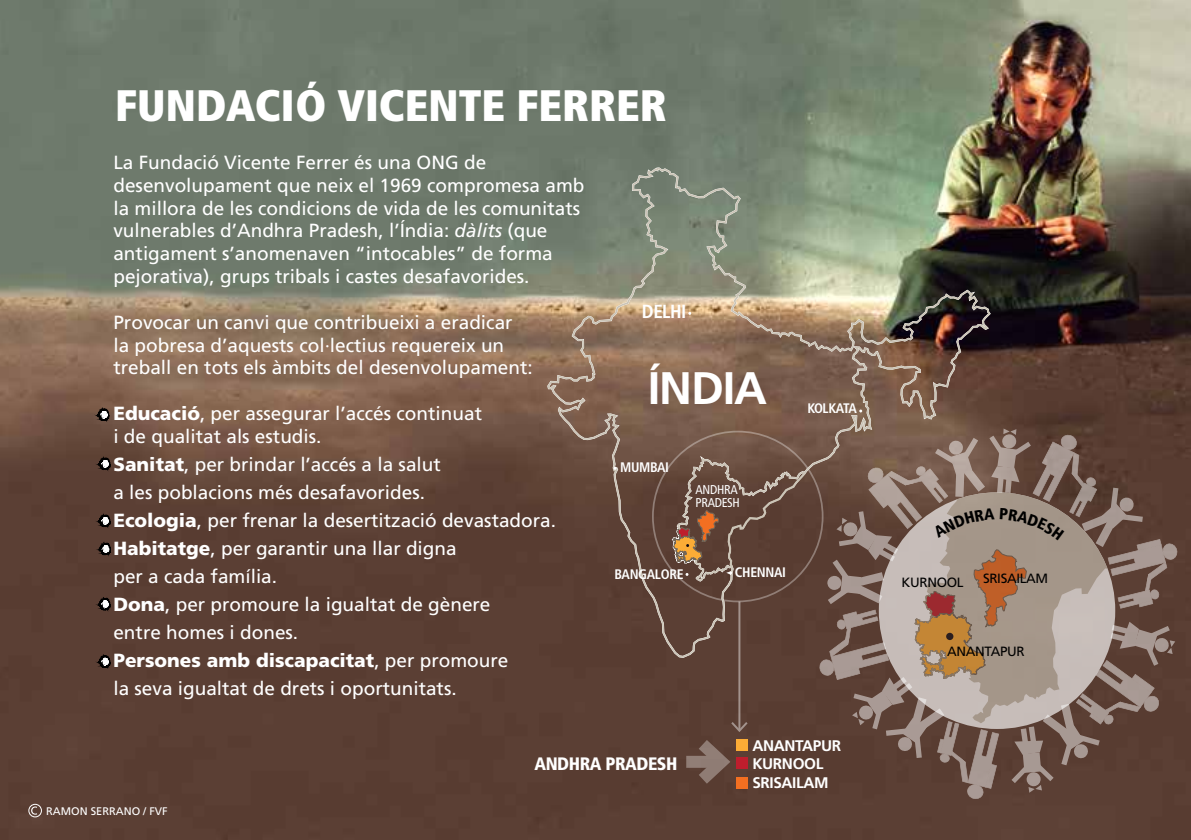
<style>
.page{position:relative;width:1191px;height:840px;background:#fff}
.page>*{position:absolute;margin:0;border:0;box-sizing:border-box;transform-origin:0 0}
.t1{font:700 45.6px "Frutiger LT Std";letter-spacing:-.025em;color:#fff}
.t2{font:900 condensed 44px "Frutiger LT Std";color:#fff}
.t3{font:19px/22.8px "Frutiger LT Std";color:#fff}
.t4{font:700 condensed 19px "Frutiger LT Std";letter-spacing:-.03em;color:#fff}
.t5{font:900 condensed 18px "Frutiger LT Std";letter-spacing:-.025em;color:#fff}
.t6{font:700 15.4px/18.4px "Frutiger LT Std";letter-spacing:-.025em;color:#fff}
.t7{font:700 condensed 13.8px "Frutiger LT Std";letter-spacing:-.025em;color:#fff}
.t8{font:700 condensed 13.8px "Frutiger LT Std";letter-spacing:-.055em;color:#fff}
.t9{font:13.4px "Frutiger LT Std";letter-spacing:-.025em;color:#000}
.t10{font:condensed 12.8px/12.8px "Frutiger LT Std";letter-spacing:-.025em;color:#fff}
.t11{font:11px "Frutiger LT Std";color:#fff}
.s1{font-style:italic}
.s2{font-weight:900}
</style>
<div class="page">
<img style="left:0;top:0;width:1191px;height:839px">
<svg style="left:97px;top:407px;width:13px;height:14px"></svg>
<svg style="left:98px;top:456px;width:13px;height:14px"></svg>
<svg style="left:98px;top:513px;width:13px;height:14px"></svg>
<svg style="left:99px;top:541px;width:12px;height:14px"></svg>
<svg style="left:98px;top:596px;width:13px;height:14px"></svg>
<svg style="left:98px;top:654px;width:13px;height:13px"></svg>
<img style="left:546px;top:167px;width:445px;height:491px">
<svg style="left:673px;top:453px;width:134px;height:129px;background:#6c4f40"></svg>
<div style="left:736px;top:776px;width:12px;height:12px;background:#f36f21"></div>
<hr style="left:738px;top:601px;width:2px;height:129px;background:#fff">
<svg style="left:686px;top:719px;width:63px;height:66px;background:#735041"></svg>
<svg style="left:31px;top:806px;width:6px;height:8px"></svg>
<div style="left:28px;top:803px;width:14px;height:14px;border:1px solid #fff;border-radius:50%"></div>
<svg style="left:818px;top:428px;width:360px;height:371px;background:#866f64"></svg>
<h2 class="t2" style="left:115px;top:79px;width:553px">FUNDACIÓ VICENTE FERRER</h2>
<p class="t3" style="left:113px;top:151px;width:472px">La Fundació Vicente Ferrer és una ONG de desenvolupament que neix el 1969 compromesa amb la millora de les condicions de vida de les comunitats vulnerables d’Andhra Pradesh, l’Índia: <span class="s1">dàlits</span> (que antigament s’anomenaven “intocables” de forma pejorativa), grups tribals i castes desafavorides.</p>
<p class="t3" style="left:113px;top:310px;width:421px">Provocar un canvi que contribueixi a eradicar la pobresa d’aquests col·lectius requereix un treball en tots els àmbits del desenvolupament:</p>
<p class="t3" style="left:113px;top:402px;width:370px"><span class="s2">Educació</span>, per assegurar l’accés continuat i de qualitat als estudis.</p>
<p class="t3" style="left:113px;top:450px;width:444px;line-height:28px"><span class="s2">Sanitat</span>, per brindar l’accés a la salut<br>a les poblacions més desafavorides.<br><span class="s2">Ecologia</span>, per frenar la desertització devastadora.<br><span class="s2">Habitatge</span>, per garantir una llar digna<br>per a cada família.<br><span class="s2">Dona</span>, per promoure la igualtat de gènere<br>entre homes i dones.<br><span class="s2">Persones amb discapacitat</span>, per promoure<br>la seva igualtat de drets i oportunitats.</p>
<p class="t4" style="left:642px;top:300px;width:46px">DELHI</p>
<h1 class="t1" style="left:647px;top:361px;width:121px">ÍNDIA</h1>
<p class="t7" style="left:620px;top:459px;width:50px">MUMBAI</p>
<p class="t10" style="left:695px;top:483px;width:46px">ANDHRA<br>PRADESH</p>
<p class="t7" style="left:614px;top:566px;width:70px">BANGALORE</p>
<p class="t7" style="left:735px;top:563px;width:53px">CHENNAI</p>
<p class="t8" style="left:807px;top:400px;width:51px">KOLKATA</p>
<p class="t11" style="left:46px;top:804px;width:123px">RAMON SERRANO / FVF</p>
<p class="t5" style="left:534px;top:752px;width:144px">ANDHRA PRADESH</p>
<p class="t6" style="left:752px;top:736px;width:90px">ANANTAPUR<br>KURNOOL<br>SRISAILAM</p>
<p class="t9" style="left:901px;top:573px;width:64px">KURNOOL</p>
<p class="t9" style="left:983px;top:570px;width:66px">SRISAILAM</p>
<p class="t9" style="left:947px;top:642px;width:79px">ANANTAPUR</p>
</div>
